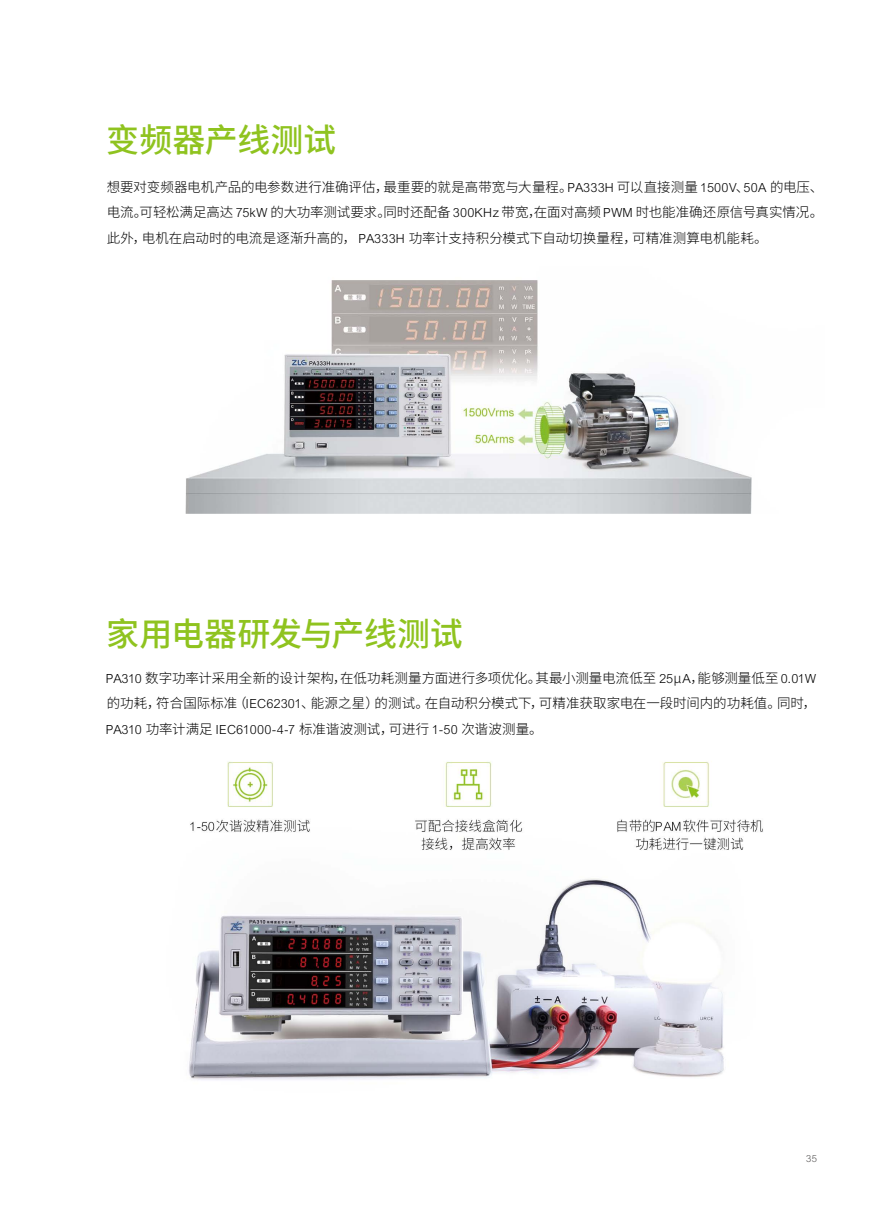
<style>
.page{position:relative;width:893px;height:1212px;background:#fff}
.page>*{position:absolute;margin:0;border:0;box-sizing:border-box;transform-origin:0 0}
.t1{font:500 33px "Source Han Sans CN";letter-spacing:-.01em;color:#8fc31f}
.t2{font:300 13.5px/25.5px "Source Han Sans CN";color:#000;text-align:justify}
.t3{font:13.5px "Arial Lgt";letter-spacing:.01em;color:#000}
.t4{font:10.5px "Arial Lgt";color:#595757}
.s1{font-family:"Arial Lgt";font-weight:400}
.s2{font-family:"Source Han Sans CN";font-weight:300}
</style>
<div class="page">
<img style="left:185px;top:280px;width:567px;height:234px">
<img style="left:188px;top:761px;width:575px;height:319px">
<h1 class="t1" style="left:106px;top:122px;width:231px">变频器产线测试</h1>
<p class="t2" style="left:107px;top:174px;width:718px">想要对变频器电机产品的电参数进行准确评估，最重要的就是高带宽与大量程。<span class="s1">PA333H</span>可以直接测量 <span class="s1">1500V</span>、<span class="s1">50A</span> 的电压、电流。可轻松满足高达 <span class="s1">75kW</span> 的大功率测试要求。同时还配备 <span class="s1">300KHz</span> 带宽，在面对高频 <span class="s1">PWM</span> 时也能准确还原信号真实情况。此外，电机在启动时的电流是逐渐升高的， <span class="s1">PA333H</span> 功率计支持积分模式下自动切换量程，可精准测算电机能耗。</p>
<h1 class="t1" style="left:106px;top:615px;width:358px">家用电器研发与产线测试</h1>
<p class="t2" style="left:107px;top:665px;width:711px"><span class="s1">PA310</span> 数字功率计采用全新的设计架构，在低功耗测量方面进行多项优化。其最小测量电流低至 <span class="s1">25</span>μ<span class="s1">A</span>，能够测量低至 <span class="s1">0.01W</span>的功耗，符合国际标准（<span class="s1">IEC62301</span>、能源之星）的测试。在自动积分模式下，可精准获取家电在一段时间内的功耗值。同时，</p>
<p class="t3" style="left:107px;top:722px;width:437px">PA310 <span class="s2">功率计满足</span> IEC61000-4-7 <span class="s2">标准谐波测试，可进行</span> 1-50 <span class="s2">次谐波测量。</span></p>
<p class="t4" style="left:806px;top:1153px;width:13px">35</p>
</div>
